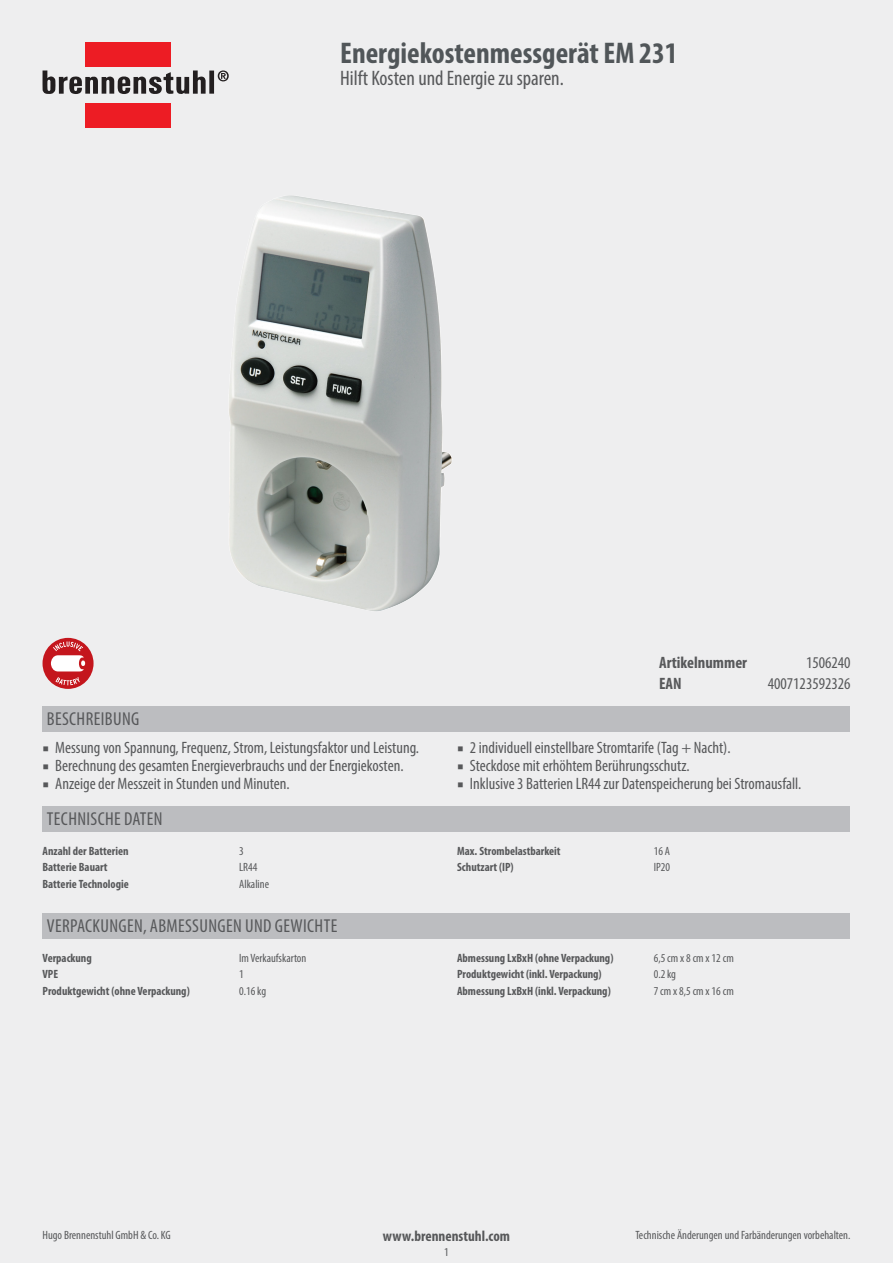
<style>
.page{position:relative;width:893px;height:1263px;background:#eeeeef}
.page>*{position:absolute;margin:0;border:0;box-sizing:border-box;transform-origin:0 0}
.t1{font:700 condensed 30px "Myriad Pro";color:#515659}
.subtitle{font:condensed 21px "Myriad Pro";color:#57585a}
.table_headline{font:condensed 18.75px "Myriad Pro";letter-spacing:.02em;color:#57585a}
.header_value{font:condensed 16.5px "Myriad Pro";color:#57585a}
.header_key{font:700 condensed 16.5px "Myriad Pro";color:#57585a}
.footer_middle{font:700 condensed 15px "Myriad Pro";color:#57585a}
.techdata_key{font:700 condensed 12px "Myriad Pro";color:#57585a}
.techdata_value{font:condensed 12px "Myriad Pro";color:#57585a}
.footer_right{font:condensed 12px "Myriad Pro";color:#57585a}
.footer_left{font:condensed 12px "Myriad Pro";color:#57585a}
.pageno{font:condensed 12px "Myriad Pro";color:#57585a}
.s1{font-family:"Minion Pro";font-stretch:normal}
</style>
<div class="page">
<img style="left:229px;top:196px;width:223px;height:415px">
<div style="left:85px;top:43px;width:86px;height:24px;background:#ed1c24"></div>
<div style="left:85px;top:103px;width:86px;height:25px;background:#ed1c24"></div>
<div style="left:209px;top:71px;width:5px;height:23px;background:#231f20"></div>
<svg style="left:43px;top:70px;width:163px;height:24px"></svg>
<svg style="left:218px;top:70px;width:11px;height:11px"></svg>
<div style="left:43px;top:638px;width:51px;height:51px;background:#c4161d;border-radius:50%"></div>
<svg style="left:55px;top:677px;width:25px;height:8px"></svg>
<svg style="left:51px;top:641px;width:34px;height:30px"></svg>
<div style="left:43px;top:706px;width:807px;height:25px;background:#bcbdc0"></div>
<div style="left:43px;top:806px;width:807px;height:26px;background:#bcbdc0"></div>
<div style="left:43px;top:913px;width:807px;height:26px;background:#bcbdc0"></div>
<p class="t1" style="left:340px;top:34px;width:339px">Energiekostenmessgerät EM 231</p>
<p class="subtitle" style="left:340px;top:66px;width:225px">Hilft Kosten und Energie zu sparen.</p>
<p class="table_headline" style="left:47px;top:707px;width:94px">BESCHREIBUNG</p>
<p class="header_value" style="left:43px;top:738px;width:378px"><span class="s1">■</span> Messung von Spannung, Frequenz, Strom, Leistungsfaktor und Leistung.</p>
<p class="header_value" style="left:43px;top:756px;width:363px"><span class="s1">■</span> Berechnung des gesamten Energieverbrauchs und der Energiekosten.</p>
<p class="header_value" style="left:43px;top:774px;width:249px"><span class="s1">■</span> Anzeige der Messzeit in Stunden und Minuten.</p>
<p class="table_headline" style="left:47px;top:808px;width:117px">TECHNISCHE DATEN</p>
<p class="techdata_key" style="left:43px;top:843px;width:88px">Anzahl der Batterien</p>
<p class="techdata_value" style="left:239px;top:843px;width:6px">3</p>
<p class="techdata_key" style="left:43px;top:860px;width:67px">Batterie Bauart</p>
<p class="techdata_value" style="left:239px;top:860px;width:20px">LR44</p>
<p class="techdata_key" style="left:43px;top:876px;width:88px">Batterie Technologie</p>
<p class="techdata_value" style="left:239px;top:877px;width:31px">Alkaline</p>
<p class="table_headline" style="left:47px;top:915px;width:292px">VERPACKUNGEN, ABMESSUNGEN UND GEWICHTE</p>
<p class="techdata_key" style="left:43px;top:950px;width:51px">Verpackung</p>
<p class="techdata_value" style="left:239px;top:951px;width:69px">Im Verkaufskarton</p>
<p class="techdata_key" style="left:43px;top:967px;width:17px">VPE</p>
<p class="techdata_value" style="left:239px;top:967px;width:6px">1</p>
<p class="techdata_key" style="left:43px;top:983px;width:149px">Produktgewicht (ohne Verpackung)</p>
<p class="techdata_value" style="left:239px;top:984px;width:28px">0.16 kg</p>
<p class="header_key" style="left:659px;top:652px;width:89px">Artikelnummer</p>
<p class="header_value" style="left:806px;top:652px;width:46px">1506240</p>
<p class="header_key" style="left:659px;top:673px;width:24px">EAN</p>
<p class="header_value" style="left:768px;top:673px;width:84px">4007123592326</p>
<p class="header_value" style="left:457px;top:738px;width:275px"><span class="s1">■</span> 2 individuell einstellbare Stromtarife (Tag + Nacht).</p>
<p class="header_value" style="left:457px;top:756px;width:234px"><span class="s1">■</span> Steckdose mit erhöhtem Berührungsschutz.</p>
<p class="header_value" style="left:457px;top:774px;width:346px"><span class="s1">■</span> Inklusive 3 Batterien LR44 zur Datenspeicherung bei Stromausfall.</p>
<p class="techdata_key" style="left:457px;top:843px;width:105px">Max. Strombelastbarkeit</p>
<p class="techdata_value" style="left:654px;top:843px;width:18px">16 A</p>
<p class="techdata_key" style="left:457px;top:860px;width:58px">Schutzart (IP)</p>
<p class="techdata_value" style="left:654px;top:860px;width:18px">IP20</p>
<p class="techdata_key" style="left:457px;top:950px;width:158px">Abmessung LxBxH (ohne Verpackung)</p>
<p class="techdata_value" style="left:654px;top:951px;width:81px">6,5 cm x 8 cm x 12 cm</p>
<p class="techdata_key" style="left:457px;top:967px;width:146px">Produktgewicht (inkl. Verpackung)</p>
<p class="techdata_value" style="left:654px;top:967px;width:24px">0.2 kg</p>
<p class="techdata_key" style="left:457px;top:983px;width:155px">Abmessung LxBxH (inkl. Verpackung)</p>
<p class="techdata_value" style="left:654px;top:984px;width:81px">7 cm x 8,5 cm x 16 cm</p>
<p class="footer_left" style="left:43px;top:1228px;width:130px">Hugo Brennenstuhl GmbH &amp; Co. KG</p>
<p class="footer_right" style="left:635px;top:1228px;width:216px">Technische Änderungen und Farbänderungen vorbehalten.</p>
<p class="footer_middle" style="left:383px;top:1227px;width:129px">www.brennenstuhl.com</p>
<p class="pageno" style="left:444px;top:1245px;width:6px">1</p>
</div>
